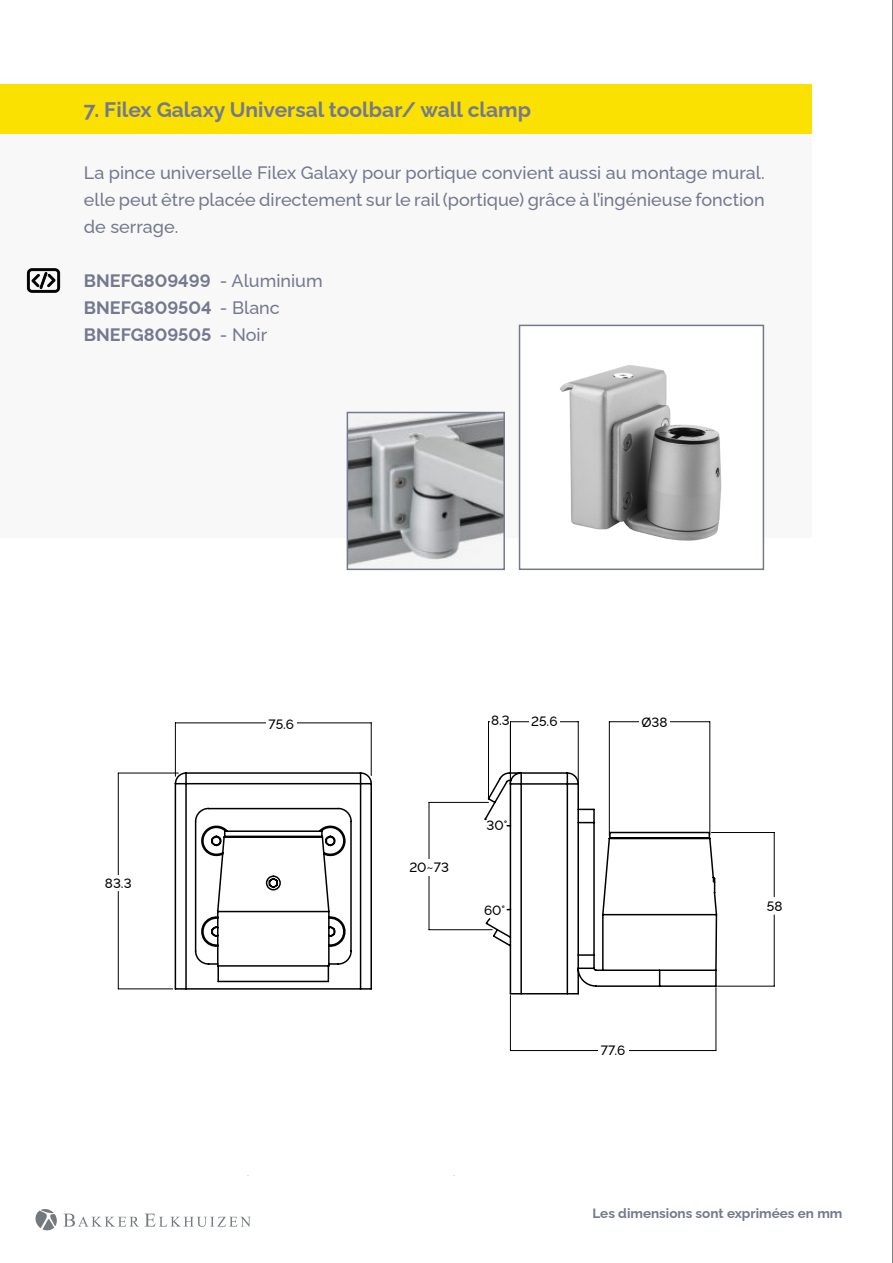
<style>
.page{position:relative;width:893px;height:1263px;background:#fff}
.page>*{position:absolute;margin:0;border:0;box-sizing:border-box;transform-origin:0 0}
.t1{font:700 21px "Raleway";color:#74798d}
.t2{font:500 18px/27px "Raleway";color:#74798d;text-align:justify}
.t3{font:700 18px/27px "Raleway";color:#74798d}
.t4{font:500 13.5px "Raleway";color:#000}
.t5{font:700 13.5px "Raleway";color:#74798d}
.s1{font-weight:500}
</style>
<div class="page">
<hr style="left:892px;top:0;width:1px;height:1263px;background:#000">
<svg style="left:35px;top:1209px;width:104px;height:22px"></svg>
<svg style="left:145px;top:1213px;width:106px;height:14px"></svg>
<div style="left:0;top:84px;width:812px;height:50px;background:#fbe101"></div>
<div style="left:0;top:134px;width:812px;height:403px;background:#f8f8f9"></div>
<svg style="left:27px;top:268px;width:33px;height:25px"></svg>
<svg style="left:174px;top:771px;width:198px;height:219px"></svg>
<hr style="left:175px;top:723px;width:1px;height:53px;background:#000">
<hr style="left:371px;top:723px;width:1px;height:52px;background:#000">
<hr style="left:175px;top:722px;width:93px;height:1px;background:#000">
<hr style="left:296px;top:722px;width:75px;height:1px;background:#000">
<hr style="left:118px;top:773px;width:60px;height:1px;background:#000">
<hr style="left:118px;top:988px;width:55px;height:1px;background:#000">
<hr style="left:118px;top:773px;width:1px;height:107px;background:#000">
<hr style="left:118px;top:891px;width:1px;height:98px;background:#000">
<div style="left:266px;top:715px;width:30px;height:15px;background:#fff"></div>
<div style="left:103px;top:875px;width:30px;height:14px;background:#fff"></div>
<svg style="left:487px;top:771px;width:231px;height:224px"></svg>
<hr style="left:429px;top:802px;width:59px;height:1px;background:#000">
<hr style="left:429px;top:929px;width:63px;height:1px;background:#000">
<hr style="left:429px;top:802px;width:1px;height:58px;background:#000">
<hr style="left:429px;top:871px;width:1px;height:58px;background:#000">
<hr style="left:716px;top:987px;width:1px;height:64px;background:#000">
<hr style="left:510px;top:995px;width:1px;height:56px;background:#000">
<hr style="left:627px;top:1050px;width:89px;height:1px;background:#000">
<hr style="left:511px;top:1050px;width:88px;height:1px;background:#000">
<hr style="left:711px;top:832px;width:63px;height:1px;background:#000">
<hr style="left:717px;top:986px;width:57px;height:1px;background:#000">
<hr style="left:774px;top:833px;width:1px;height:71px;background:#000">
<hr style="left:774px;top:915px;width:1px;height:71px;background:#000">
<svg style="left:711px;top:879px;width:6px;height:6px"></svg>
<hr style="left:709px;top:722px;width:1px;height:113px;background:#000">
<hr style="left:609px;top:722px;width:1px;height:114px;background:#000">
<hr style="left:668px;top:721px;width:42px;height:1px;background:#000">
<hr style="left:609px;top:721px;width:31px;height:1px;background:#000">
<hr style="left:578px;top:722px;width:1px;height:62px;background:#000">
<svg style="left:560px;top:721px;width:19px;height:2px"></svg>
<svg style="left:483px;top:800px;width:29px;height:27px"></svg>
<svg style="left:484px;top:908px;width:28px;height:24px"></svg>
<hr style="left:510px;top:722px;width:1px;height:62px;background:#000">
<hr style="left:488px;top:722px;width:1px;height:77px;background:#000">
<svg style="left:510px;top:721px;width:19px;height:2px"></svg>
<div style="left:760px;top:898px;width:30px;height:14px;background:#fff"></div>
<div style="left:598px;top:1041px;width:30px;height:15px;background:#fff"></div>
<div style="left:409px;top:860px;width:40px;height:16px;background:#fff"></div>
<div style="left:639px;top:714px;width:31px;height:14px;background:#fff"></div>
<img style="left:560px;top:365px;width:162px;height:176px">
<div style="left:519px;top:325px;width:245px;height:245px;border:2px solid #74798d"></div>
<img style="left:350px;top:415px;width:152px;height:152px">
<div style="left:347px;top:412px;width:158px;height:158px;border:2px solid #74798d"></div>
<p class="t1" style="left:84px;top:93px;width:449px">7. Filex Galaxy Universal toolbar/ wall clamp</p>
<p class="t2" style="left:84px;top:157px;width:682px">La pince universelle Filex Galaxy pour portique convient aussi au montage mural. elle peut être placée directement sur le rail (portique) grâce à l’ingénieuse fonction de serrage.</p>
<p class="t3" style="left:84px;top:265px;width:240px">BNEFG809499 <span class="s1">- Aluminium<br></span>BNEFG809504 <span class="s1">- Blanc<br></span>BNEFG809505 <span class="s1">- Noir</span></p>
<p class="t4" style="left:105px;top:873px;width:28px">83.3</p>
<p class="t4" style="left:268px;top:713px;width:27px">75.6</p>
<p class="t4" style="left:491px;top:709px;width:20px">8.3</p>
<p class="t4" style="left:531px;top:710px;width:28px">25.6</p>
<p class="t4" style="left:409px;top:857px;width:41px">20~73</p>
<p class="t4" style="left:487px;top:814px;width:22px">30°</p>
<p class="t4" style="left:484px;top:900px;width:23px">60°</p>
<p class="t4" style="left:641px;top:711px;width:28px">Ø38</p>
<p class="t4" style="left:601px;top:1040px;width:26px">77.6</p>
<p class="t4" style="left:767px;top:896px;width:17px">58</p>
<p class="t5" style="left:592px;top:1203px;width:252px">Les dimensions sont exprimées en mm</p>
</div>
